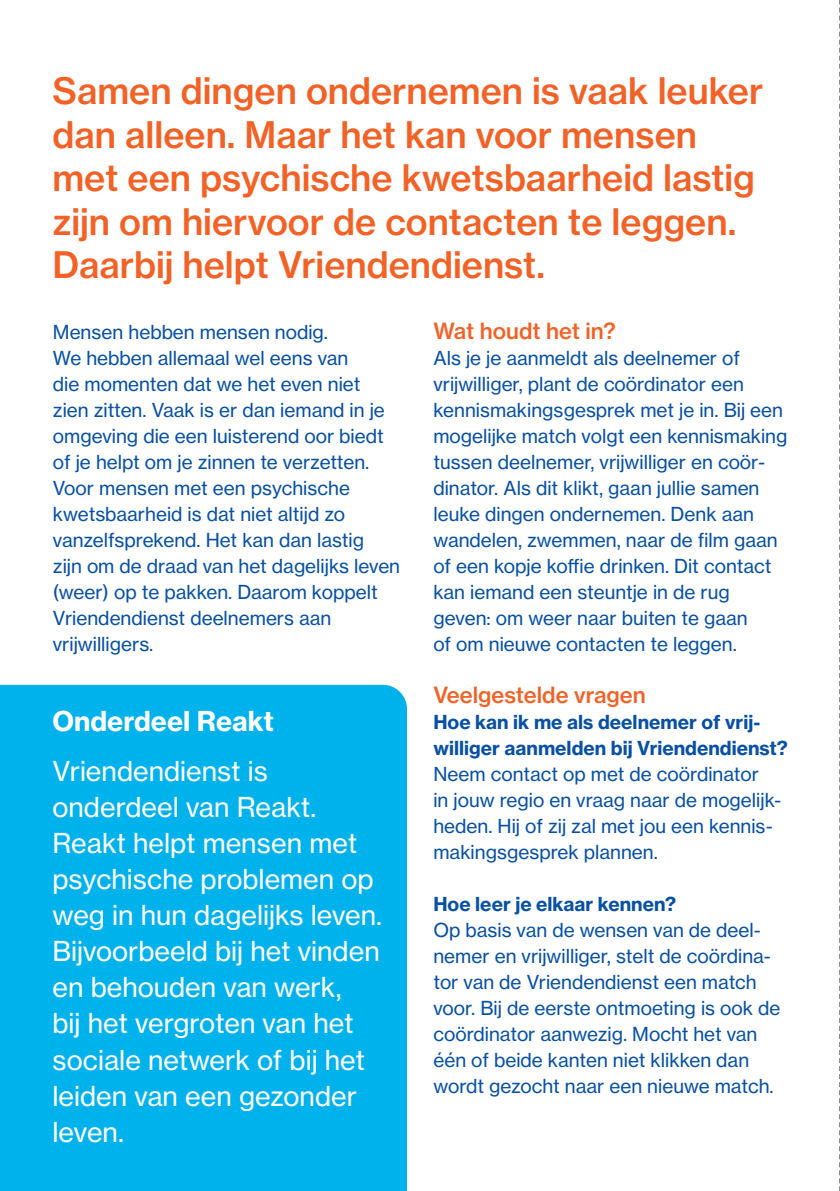
<style>
.page{position:relative;width:840px;height:1191px;background:#fff}
.page>*{position:absolute;margin:0;border:0;box-sizing:border-box;transform-origin:0 0}
.t1{font:36px/43.4px "N Haas Grotesk TX Pro 65 Md";color:#f26227}
.t2{font:27px/36px "N Haas Grotesk TX Pro 55 Rg";color:#fff}
.t3{font:27px "N Haas Grotesk TX Pro 75 Bd";color:#fff}
.t4{font:22px "N Haas Grotesk TX Pro 65 Md";color:#f26227}
.t5{font:19px/26px "N Haas Grotesk TX Pro 55 Rg";color:#0850a3}
.t6{font:19px/26px "N Haas Grotesk TX Pro 75 Bd";color:#0850a3}
</style>
<div class="page">
<svg style="left:839px;top:0;width:1px;height:1191px"></svg>
<div style="left:0;top:685px;width:407px;height:506px;background:#00b2eb"></div>
<h1 class="t1" style="left:52px;top:70px;width:712px">Samen dingen ondernemen is vaak leuker dan alleen. Maar het kan voor mensen met een psychische kwetsbaarheid lastig zijn om hiervoor de contacten te leggen.<br>Daarbij helpt Vriendendienst.</h1>
<p class="t5" style="left:53px;top:318px;width:348px">Mensen hebben mensen nodig.<br>We hebben allemaal wel eens van<br>die momenten dat we het even niet zien zitten. Vaak is er dan iemand in je omgeving die een luisterend oor biedt of je helpt om je zinnen te verzetten.<br>Voor mensen met een psychische kwetsbaarheid is dat niet altijd zo vanzelfsprekend. Het kan dan lastig<br>zijn om de draad van het dagelijks leven (weer) op te pakken. Daarom koppelt<br>Vriendendienst deelnemers aan vrijwilligers.</p>
<p class="t4" style="left:433px;top:317px;width:184px">Wat houdt het in?</p>
<p class="t5" style="left:433px;top:344px;width:355px">Als je je aanmeldt als deelnemer of vrijwilliger, plant de coördinator een kennismakingsgesprek met je in. Bij een mogelijke match volgt een kennismaking tussen deelnemer, vrijwilliger en coör&shy;dinator. Als dit klikt, gaan jullie samen leuke dingen ondernemen. Denk aan wandelen, zwemmen, naar de film gaan of een kopje koffie drinken. Dit contact kan iemand een steuntje in de rug geven: om weer naar buiten te gaan<br>of om nieuwe contacten te leggen.</p>
<p class="t4" style="left:433px;top:681px;width:214px">Veelgestelde vragen</p>
<p class="t6" style="left:433px;top:708px;width:356px">Hoe kan ik me als deelnemer of vrij&shy;williger aanmelden bij Vriendendienst?</p>
<p class="t5" style="left:433px;top:760px;width:349px">Neem contact op met de coördinator<br>in jouw regio en vraag naar de mogelijk&shy;heden. Hij of zij zal met jou een kennis&shy;makingsgesprek plannen.</p>
<p class="t6" style="left:433px;top:890px;width:244px">Hoe leer je elkaar kennen?</p>
<p class="t5" style="left:433px;top:916px;width:348px">Op basis van de wensen van de deel&shy;nemer en vrijwilliger, stelt de coördina&shy;tor van de Vriendendienst een match voor. Bij de eerste ontmoeting is ook de coördinator aanwezig. Mocht het van één of beide kanten niet klikken dan wordt gezocht naar een nieuwe match.</p>
<h2 class="t3" style="left:52px;top:704px;width:223px">Onderdeel Reakt</h2>
<p class="t2" style="left:52px;top:753px;width:331px">Vriendendienst is onderdeel van Reakt.<br>Reakt helpt mensen met psychische problemen op weg in hun dagelijks leven.<br>Bijvoorbeeld bij het vinden en behouden van werk,<br>bij het vergroten van het sociale netwerk of bij het leiden van een gezonder leven.</p>
</div>
